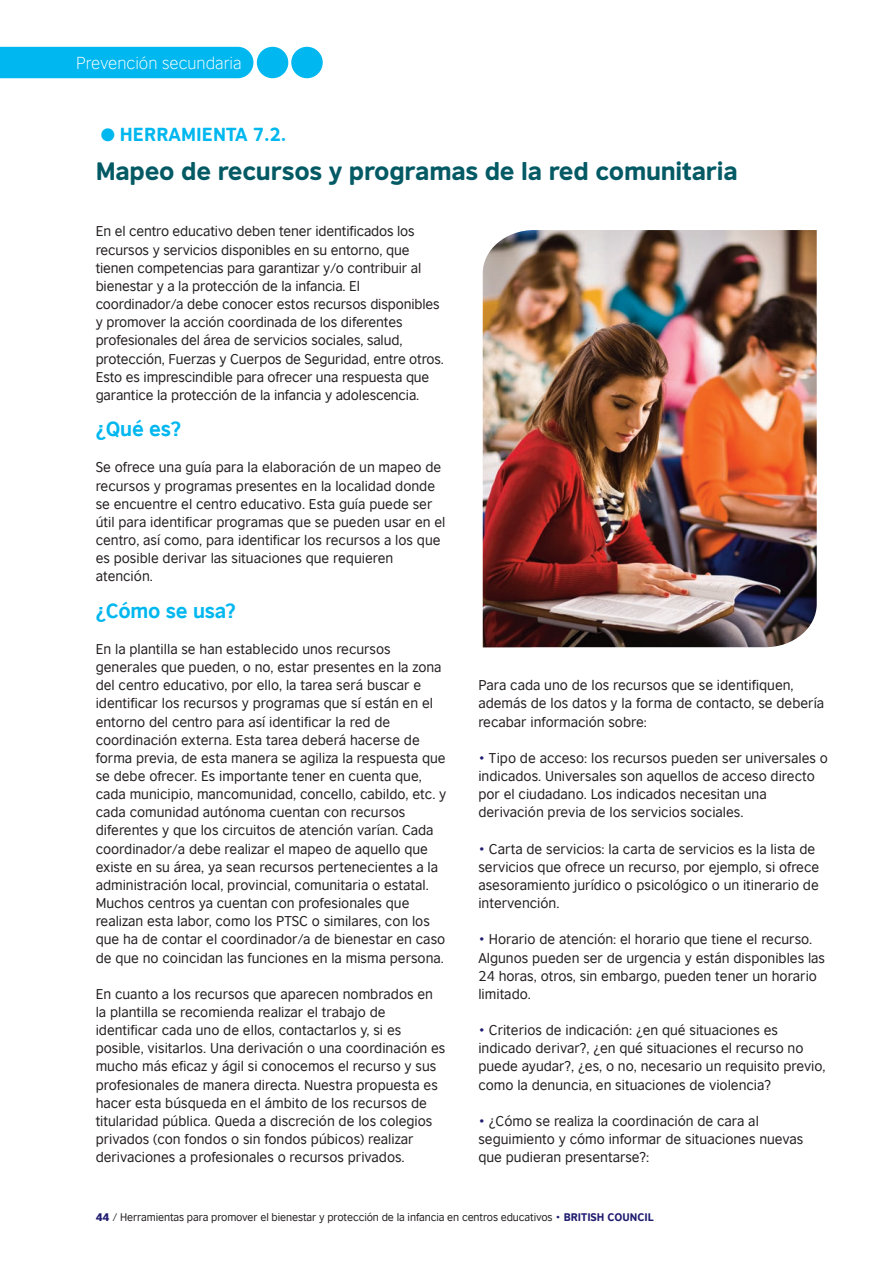
<style>
.page{position:relative;width:893px;height:1263px;background:#fff}
.page>*{position:absolute;margin:0;border:0;box-sizing:border-box;transform-origin:0 0}
.t1{font:24px "British Council Sans Headline";letter-spacing:-.01em;color:#035a64}
.t2{font:700 19.5px "British Council Sans";letter-spacing:-.01em;color:#00b7ef}
.t3{font:18px "British Council Sans Headline";color:#00b7ef}
.t4{font:300 16.5px "British Council Sans";color:#fff}
.t5{font:13.5px/18.1px "British Council Sans";color:#231f20}
.t6{font:10.5px "British Council Sans";letter-spacing:-.01em;color:#231f20}
.s1{color:#201c70}
.s2{font-weight:900;color:#201c70}
.s3{font-family:"British Council Sans Headline";color:#201c70}
</style>
<div class="page">
<div style="left:0;top:47px;width:253px;height:31px;background:#00b7ef"></div>
<div style="left:257px;top:47px;width:31px;height:31px;background:#00b7ef;border-radius:50%"></div>
<div style="left:291px;top:47px;width:32px;height:31px;background:#00b7ef;border-radius:50%"></div>
<img style="left:483px;top:230px;width:334px;height:417px">
<p class="t4" style="left:76px;top:53px;width:167px">Prevención secundaria</p>
<p class="t3" style="left:101px;top:123px;width:187px">● HERRAMIENTA 7.2.</p>
<p class="t1" style="left:96px;top:156px;width:643px">Mapeo de recursos y programas de la red comunitaria</p>
<p class="t5" style="left:96px;top:222px;width:350px">En el centro educativo deben tener identificados los recursos y servicios disponibles en su entorno, que tienen competencias para garantizar y/o contribuir al bienestar y a la protección de la infancia. El coordinador/a debe conocer estos recursos disponibles y promover la acción coordinada de los diferentes profesionales del área de servicios sociales, salud, protección, Fuerzas y Cuerpos de Seguridad, entre otros.<br>Esto es imprescindible para ofrecer una respuesta que garantice la protección de la infancia y adolescencia.</p>
<p class="t2" style="left:96px;top:416px;width:87px">¿Qué es?</p>
<p class="t5" style="left:96px;top:458px;width:351px">Se ofrece una guía para la elaboración de un mapeo de recursos y programas presentes en la localidad donde se encuentre el centro educativo. Esta guía puede ser útil para identificar programas que se pueden usar en el centro, así como, para identificar los recursos a los que es posible derivar las situaciones que requieren atención.</p>
<p class="t2" style="left:96px;top:597px;width:142px">¿Cómo se usa?</p>
<p class="t5" style="left:96px;top:639px;width:352px">En la plantilla se han establecido unos recursos generales que pueden, o no, estar presentes en la zona del centro educativo, por ello, la tarea será buscar e identificar los recursos y programas que sí están en el entorno del centro para así identificar la red de coordinación externa. Esta tarea deberá hacerse de forma previa, de esta manera se agiliza la respuesta que se debe ofrecer. Es importante tener en cuenta que, cada municipio, mancomunidad, concello, cabildo, etc. y cada comunidad autónoma cuentan con recursos diferentes y que los circuitos de atención varían. Cada coordinador/a debe realizar el mapeo de aquello que existe en su área, ya sean recursos pertenecientes a la administración local, provincial, comunitaria o estatal.<br>Muchos centros ya cuentan con profesionales que realizan esta labor, como los PTSC o similares, con los que ha de contar el coordinador/a de bienestar en caso de que no coincidan las funciones en la misma persona.</p>
<p class="t5" style="left:96px;top:984px;width:351px">En cuanto a los recursos que aparecen nombrados en la plantilla se recomienda realizar el trabajo de identificar cada uno de ellos, contactarlos y, si es posible, visitarlos. Una derivación o una coordinación es mucho más eficaz y ágil si conocemos el recurso y sus profesionales de manera directa. Nuestra propuesta es hacer esta búsqueda en el ámbito de los recursos de titularidad pública. Queda a discreción de los colegios privados (con fondos o sin fondos púbicos) realizar derivaciones a profesionales o recursos privados.</p>
<p class="t5" style="left:478px;top:676px;width:347px">Para cada uno de los recursos que se identifiquen, además de los datos y la forma de contacto, se debería recabar información sobre:</p>
<p class="t5" style="left:478px;top:748px;width:351px"><span class="s1">•</span> Tipo de acceso: los recursos pueden ser universales o indicados. Universales son aquellos de acceso directo por el ciudadano. Los indicados necesitan una derivación previa de los servicios sociales.</p>
<p class="t5" style="left:478px;top:839px;width:342px"><span class="s1">•</span> Carta de servicios: la carta de servicios es la lista de servicios que ofrece un recurso, por ejemplo, si ofrece asesoramiento jurídico o psicológico o un itinerario de intervención.</p>
<p class="t5" style="left:478px;top:930px;width:348px"><span class="s1">•</span> Horario de atención: el horario que tiene el recurso.<br>Algunos pueden ser de urgencia y están disponibles las 24 horas, otros, sin embargo, pueden tener un horario limitado.</p>
<p class="t5" style="left:478px;top:1020px;width:349px"><span class="s1">•</span> Criterios de indicación: ¿en qué situaciones es indicado derivar?, ¿en qué situaciones el recurso no puede ayudar?, ¿es, o no, necesario un requisito previo, como la denuncia, en situaciones de violencia?</p>
<p class="t5" style="left:478px;top:1111px;width:326px"><span class="s1">•</span> ¿Cómo se realiza la coordinación de cara al seguimiento y cómo informar de situaciones nuevas que pudieran presentarse?:</p>
<p class="t6" style="left:96px;top:1210px;width:560px"><span class="s2">44</span> / Herramientas para promover el bienestar y protección de la infancia en centros educativos <span class="s1">•</span> <span class="s3">BRITISH COUNCIL</span></p>
</div>
